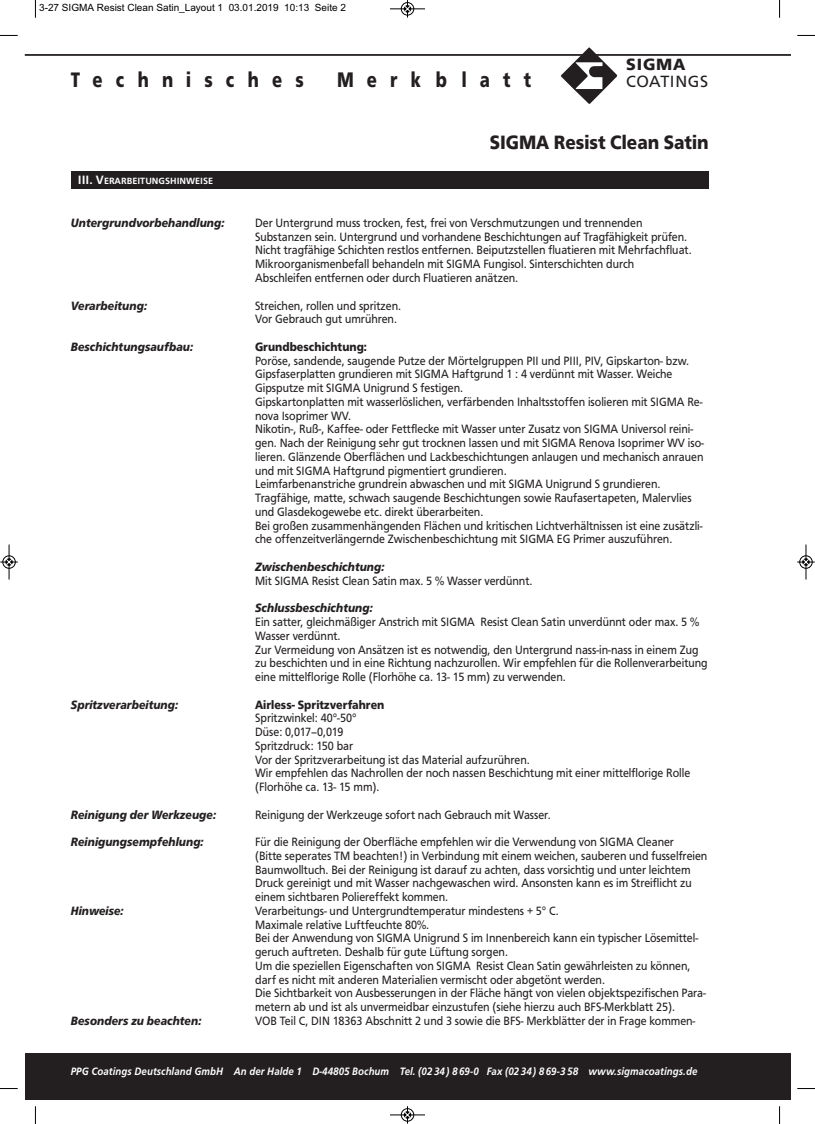
<style>
.page{position:relative;width:815px;height:1124px;background:#fff}
.page>*{position:absolute;margin:0;border:0;box-sizing:border-box;transform-origin:0 0}
.t1{font:700 21.88px "Frutus T";letter-spacing:.75em;color:#231f20;scale:.8 1}
.t2{font:700 20px "Frutus T";color:#231f20;scale:.9 1}
.t3{font:16.88px "Frutus T";color:#231f20}
.t4{font:700 16.88px "Frutus T";color:#231f20}
.t5{font:12.5px/13.8px "Frutus T";color:#231f20;scale:.9 1}
.t6{font:italic 700 12.5px "Frutus T";color:#231f20;scale:.9 1}
.t7{font:700 12.5px "Frutus T";color:#231f20;scale:.9 1}
.t8{font:italic 500 11.12px "Frutus T";letter-spacing:.01em;color:#fff;scale:.9 1}
.t9{font:10px "Arial";color:#000}
.t10{font:500 9.38px "Frutus T";color:#fff}
.s1{font-size:12.5px}
</style>
<div class="page">
<div style="left:25px;top:1052px;width:765px;height:46px;background:#231f20"></div>
<hr style="left:25px;top:54px;width:765px;height:2px;background:#231f20">
<svg style="left:561px;top:47px;width:56px;height:57px"></svg>
<div style="left:71px;top:171px;width:638px;height:18px;background:#231f20"></div>
<svg style="left:35px;top:0;width:1px;height:18px"></svg>
<svg style="left:0;top:35px;width:18px;height:1px"></svg>
<svg style="left:779px;top:0;width:1px;height:18px"></svg>
<svg style="left:797px;top:35px;width:18px;height:1px"></svg>
<svg style="left:35px;top:1106px;width:1px;height:17px"></svg>
<svg style="left:0;top:1088px;width:18px;height:1px"></svg>
<svg style="left:779px;top:1106px;width:1px;height:17px"></svg>
<svg style="left:797px;top:1088px;width:18px;height:1px"></svg>
<div style="left:401px;top:2px;width:13px;height:14px;border:1px solid #fff;border-radius:50%"></div>
<hr style="left:390px;top:9px;width:35px;height:1px;background:#000">
<div style="left:401px;top:2px;width:13px;height:13px;border:1px solid #000;border-radius:50%"></div>
<svg style="left:404px;top:0;width:7px;height:18px"></svg>
<hr style="left:390px;top:1114px;width:35px;height:1px;background:#000">
<div style="left:401px;top:1108px;width:13px;height:13px;border:1px solid #000;border-radius:50%"></div>
<svg style="left:404px;top:1106px;width:7px;height:17px"></svg>
<div style="left:2px;top:555px;width:14px;height:13px;border:1px solid #fff;border-radius:50%"></div>
<hr style="left:9px;top:544px;width:1px;height:35px;background:#000">
<div style="left:3px;top:555px;width:12px;height:13px;border:1px solid #000;border-radius:50%"></div>
<svg style="left:0;top:558px;width:18px;height:7px"></svg>
<div style="left:799px;top:555px;width:14px;height:13px;border:1px solid #fff;border-radius:50%"></div>
<hr style="left:806px;top:544px;width:1px;height:35px;background:#000">
<div style="left:800px;top:555px;width:12px;height:13px;border:1px solid #000;border-radius:50%"></div>
<svg style="left:797px;top:558px;width:18px;height:7px"></svg>
<p class="t9" style="left:39px;top:2px;width:308px">3-27 SIGMA Resist Clean Satin_Layout 1 03.01.2019 10:13 Seite 2</p>
<h1 class="t1" style="left:71px;top:66px;width:293px">Technisches</h1>
<h1 class="t1" style="left:337px;top:66px;width:244px">Merkblatt</h1>
<h3 class="t4" style="left:626px;top:55px;width:61px">SIGM A</h3>
<h3 class="t3" style="left:626px;top:71px;width:84px">C O A TIN GS</h3>
<p class="t10" style="left:78px;top:175px;width:137px"><span class="s1">III. V</span>ERARBEITUNGSHINWEISE</p>
<h2 class="t2" style="left:490px;top:130px;width:245px">SIGMA Resist Clean Satin</h2>
<p class="t6" style="left:71px;top:215px;width:172px">Untergrundvorbehandlung:</p>
<p class="t5" style="left:255px;top:216px;width:487px">Der Untergrund muss trocken, fest, frei von Verschmutzungen und trennenden Substanzen sein. Untergrund und vorhandene Beschichtungen auf Tragfähigkeit prüfen.<br>Nicht tragfähige Schichten restlos entfernen. Beiputzstellen fluatieren mit Mehrfachfluat.<br>Mikroorganismenbefall behandeln mit SIGMA Fungisol. Sinterschichten durch Abschleifen entfernen oder durch Fluatieren anätzen.</p>
<p class="t6" style="left:71px;top:298px;width:86px">Verarbeitung:</p>
<p class="t5" style="left:255px;top:298px;width:164px">Streichen, rollen und spritzen.<br>Vor Gebrauch gut umrühren.</p>
<p class="t6" style="left:71px;top:339px;width:137px">Beschichtungsaufbau:</p>
<p class="t7" style="left:255px;top:339px;width:126px">Grundbeschichtung:</p>
<p class="t5" style="left:255px;top:353px;width:500px">Poröse, sandende, saugende Putze der Mörtelgruppen PII und PIII, PIV, Gipskarton- bzw.<br>Gipsfaserplatten grundieren mit SIGMA Haftgrund 1 : 4 verdünnt mit Wasser. Weiche Gipsputze mit SIGMA Unigrund S festigen.<br>Gipskartonplatten mit wasserlöslichen, verfärbenden Inhaltsstoffen isolieren mit SIGMA Re&shy;nova Isoprimer WV.<br>Nikotin-, Ruß-, Kaffee- oder Fettflecke mit Wasser unter Zusatz von SIGMA Universol reini&shy;gen. Nach der Reinigung sehr gut trocknen lassen und mit SIGMA Renova Isoprimer WV iso&shy;lieren. Glänzende Oberflächen und Lackbeschichtungen anlaugen und mechanisch anrauen und mit SIGMA Haftgrund pigmentiert grundieren.<br>Leimfarbenanstriche grundrein abwaschen und mit SIGMA Unigrund S grundieren.<br>Tragfähige, matte, schwach saugende Beschichtungen sowie Raufasertapeten, Malervlies und Glasdekogewebe etc. direkt überarbeiten.<br>Bei großen zusammenhängenden Flächen und kritischen Lichtverhältnissen ist eine zusätzli&shy;che offenzeitverlängernde Zwischenbeschichtung mit SIGMA EG Primer auszuführen.</p>
<p class="t6" style="left:255px;top:559px;width:145px">Zwischenbeschichtung:</p>
<p class="t5" style="left:255px;top:573px;width:310px">Mit SIGMA Resist Clean Satin max. 5 % Wasser verdünnt.</p>
<p class="t6" style="left:255px;top:600px;width:132px">Schlussbeschichtung:</p>
<p class="t5" style="left:255px;top:614px;width:504px">Ein satter, gleichmäßiger Anstrich mit SIGMA Resist Clean Satin unverdünnt oder max. 5 % Wasser verdünnt.<br>Zur Vermeidung von Ansätzen ist es notwendig, den Untergrund nass-in-nass in einem Zug zu beschichten und in eine Richtung nachzurollen. Wir empfehlen für die Rollenverarbeitung eine mittelflorige Rolle (Florhöhe ca. 13- 15 mm) zu verwenden.</p>
<p class="t6" style="left:71px;top:696px;width:121px">Spritzverarbeitung:</p>
<p class="t7" style="left:255px;top:696px;width:145px">Airless- Spritzverfahren</p>
<p class="t5" style="left:255px;top:711px;width:485px">Spritzwinkel: 40°-50°<br>Düse: 0,017–0,019<br>Spritzdruck: 150 bar<br>Vor der Spritzverarbeitung ist das Material aufzurühren.<br>Wir empfehlen das Nachrollen der noch nassen Beschichtung mit einer mittelflorige Rolle (Florhöhe ca. 13- 15 mm).</p>
<p class="t6" style="left:71px;top:806px;width:163px">Reinigung der Werkzeuge:</p>
<p class="t5" style="left:255px;top:807px;width:330px">Reinigung der Werkzeuge sofort nach Gebrauch mit Wasser.</p>
<p class="t6" style="left:71px;top:834px;width:149px">Reinigungsempfehlung:</p>
<p class="t5" style="left:255px;top:834px;width:504px">Für die Reinigung der Oberfläche empfehlen wir die Verwendung von SIGMA Cleaner<br>(Bitte seperates TM beachten!) in Verbindung mit einem weichen, sauberen und fusselfreien Baumwolltuch. Bei der Reinigung ist darauf zu achten, dass vorsichtig und unter leichtem Druck gereinigt und mit Wasser nachgewaschen wird. Ansonsten kann es im Streiflicht zu einem sichtbaren Poliereffekt kommen.</p>
<p class="t6" style="left:71px;top:903px;width:60px">Hinweise:</p>
<p class="t5" style="left:255px;top:903px;width:502px">Verarbeitungs- und Untergrundtemperatur mindestens + 5° C.<br>Maximale relative Luftfeuchte 80%.<br>Bei der Anwendung von SIGMA Unigrund S im Innenbereich kann ein typischer Lösemittel&shy;geruch auftreten. Deshalb für gute Lüftung sorgen.<br>Um die speziellen Eigenschaften von SIGMA Resist Clean Satin gewährleisten zu können, darf es nicht mit anderen Materialien vermischt oder abgetönt werden.<br>Die Sichtbarkeit von Ausbesserungen in der Fläche hängt von vielen objektspezifischen Para&shy;metern ab und ist als unvermeidbar einzustufen (siehe hierzu auch BFS-Merkblatt 25).</p>
<p class="t6" style="left:71px;top:1013px;width:147px">Besonders zu beachten:</p>
<p class="t5" style="left:255px;top:1013px;width:491px">VOB Teil C, DIN 18363 Abschnitt 2 und 3 sowie die BFS- Merkblätter der in Frage kommen-</p>
<p class="t8" style="left:71px;top:1064px;width:698px">PPG Coatings Deutschland GmbH An der Halde 1 D-44805 Bochum Tel. (02 34) 869-0 Fax (02 34) 869-3 58 www.sigmacoatings.de</p>
</div>
